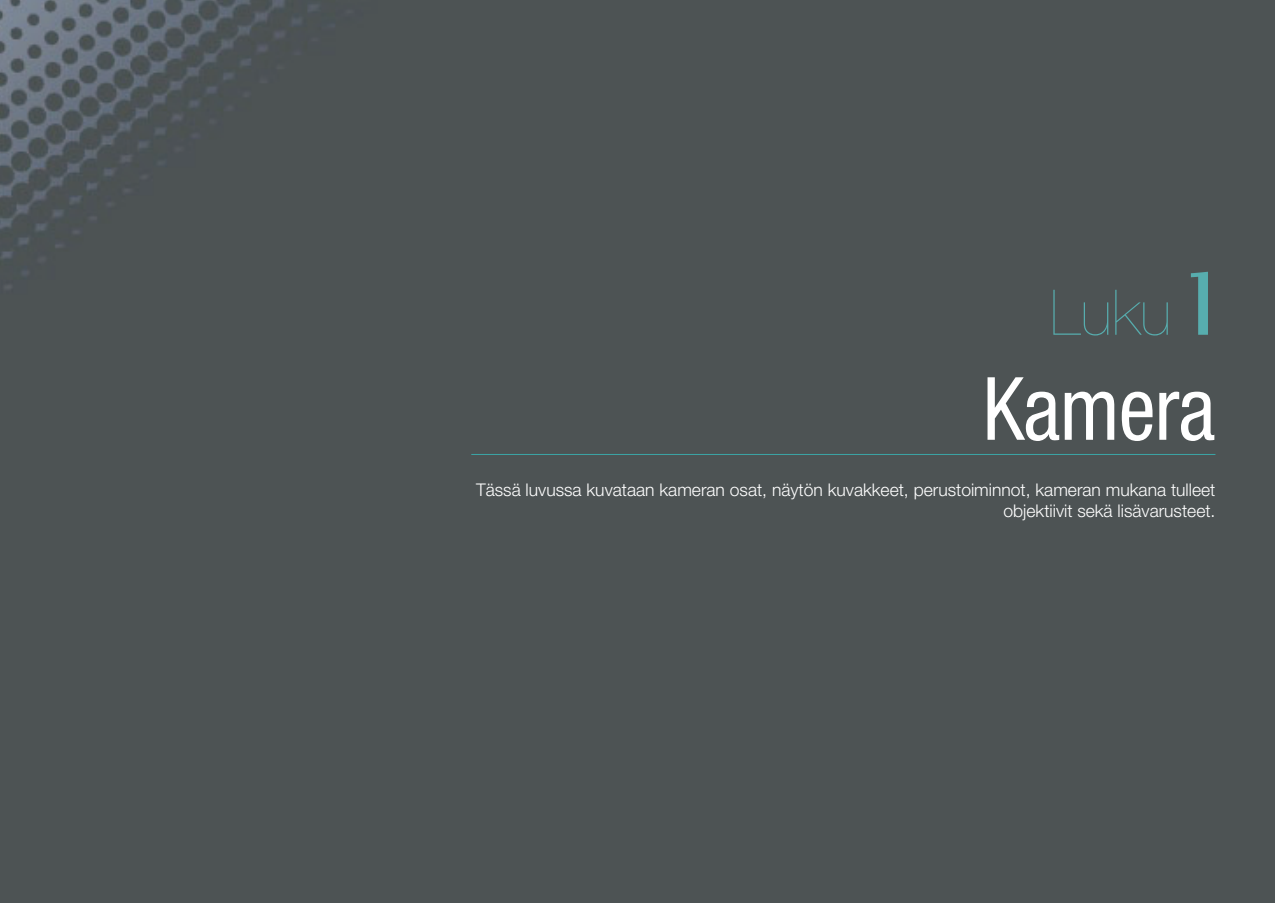
<style>
.page{position:relative;width:1275px;height:903px;background:#4d5354}
.page>*{position:absolute;margin:0;border:0;box-sizing:border-box;transform-origin:0 0}
.t1{font:condensed 87.5px "Helvetica Neue";letter-spacing:-.01em;color:#fff;scale:.95 1}
.t2{font:200 63px "Helvetica Neue";color:#57adae}
.t3{font:300 17.5px/21px "Helvetica Neue";color:#fff;text-align:right}
.s1{font-family:"Exotic 350 BT";font-weight:600;font-size:94.5px}
</style>
<div class="page">
<hr style="left:471px;top:454px;width:744px;height:1px;background:#3ba6a7">
<h2 class="t2" style="left:1050px;top:290px;width:167px">Luku <span class="s1">1</span></h2>
<h1 class="t1" style="left:983px;top:377px;width:246px">Kamera</h1>
<p class="t3" style="left:476px;top:480px;width:741px">Tässä luvussa kuvataan kameran osat, näytön kuvakkeet, perustoiminnot, kameran mukana tulleet objektiivit sekä lisävarusteet.</p>
</div>
